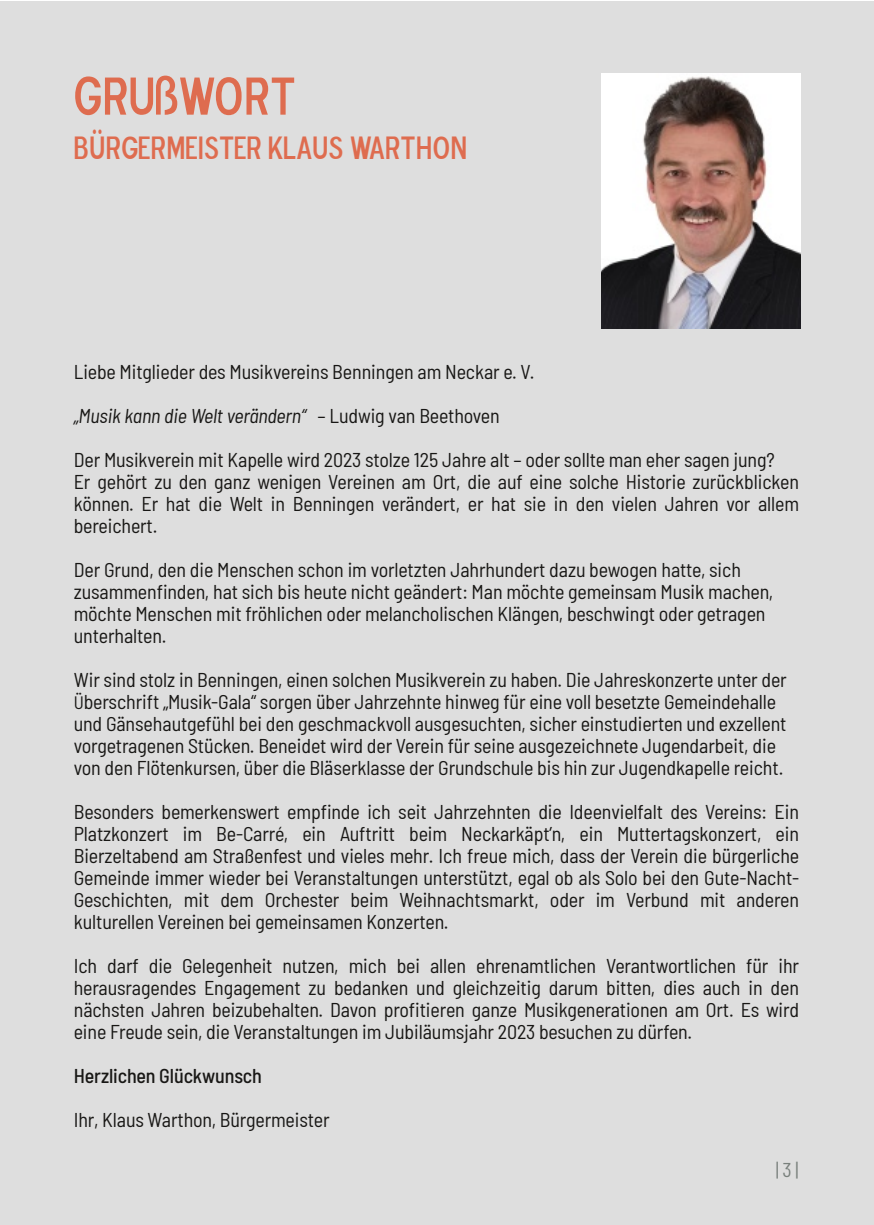
<style>
.page{position:relative;width:874px;height:1225px;background:#fff}
.page>*{position:absolute;margin:0;border:0;box-sizing:border-box;transform-origin:0 0}
.t1{font:54px "Blue Highway D Type";color:#de6c4f}
.t2{font:32px "Blue Highway D Type";letter-spacing:-.005em;color:#de6c4f}
.t3{font:semi-condensed 20px/22px "Barlow";letter-spacing:-.01em;color:#181715}
.t4{font:italic semi-condensed 20px "Barlow";letter-spacing:-.01em;color:#181715}
.t5{font:500 semi-condensed 20px "Barlow";letter-spacing:-.005em;color:#181715}
.t6{font:semi-condensed 20px "Barlow";color:#79807c}
.s1{font-style:normal}
.s2{font-size:18px}
</style>
<div class="page">
<div style="left:0;top:1px;width:873px;height:1224px;background:#dedede"></div>
<img style="left:601px;top:74px;width:198px;height:255px">
<h1 class="t1" style="left:74px;top:62px;width:222px">GRUßWORT</h1>
<h2 class="t2" style="left:74px;top:127px;width:394px">BÜRGERMEISTER KLAUS WARTHON</h2>
<p class="t3" style="left:74px;top:360px;width:462px">Liebe Mitglieder des Musikvereins Benningen am Neckar e. V.</p>
<p class="t4" style="left:74px;top:403px;width:427px">„Musik kann die Welt verändern“ <span class="s1">– Ludwig van Beethoven</span></p>
<p class="t3" style="left:74px;top:448px;width:726px">Der Musikverein mit Kapelle wird 2023 stolze 125 Jahre alt – oder sollte man eher sagen jung?<br>Er gehört zu den ganz wenigen Vereinen am Ort, die auf eine solche Historie zurückblicken können. Er hat die Welt in Benningen verändert, er hat sie in den vielen Jahren vor allem bereichert.</p>
<p class="t3" style="left:74px;top:558px;width:700px">Der Grund, den die Menschen schon im vorletzten Jahrhundert dazu bewogen hatte, sich zusammenfinden, hat sich bis heute nicht geändert: Man möchte gemeinsam Musik machen, möchte Menschen mit fröhlichen oder melancholischen Klängen, beschwingt oder getragen unterhalten.</p>
<p class="t3" style="left:74px;top:668px;width:714px">Wir sind stolz in Benningen, einen solchen Musikverein zu haben. Die Jahreskonzerte unter der <span class="s2">Ü</span>berschrift „Musik-Gala“ sorgen über Jahrzehnte hinweg für eine voll besetzte Gemeindehalle und Gänsehautgefühl bei den geschmackvoll ausgesuchten, sicher einstudierten und exzellent vorgetragenen Stücken. Beneidet wird der Verein für seine ausgezeichnete Jugendarbeit, die von den Flötenkursen, über die Bläserklasse der Grundschule bis hin zur Jugendkapelle reicht.</p>
<p class="t3" style="left:74px;top:800px;width:726px;text-align:justify">Besonders bemerkenswert empfinde ich seit Jahrzehnten die Ideenvielfalt des Vereins: Ein Platzkonzert im Be-Carré, ein Auftritt beim Neckarkäpt’n, ein Muttertagskonzert, ein Bierzeltabend am Straßenfest und vieles mehr. Ich freue mich, dass der Verein die bürgerliche Gemeinde immer wieder bei Veranstaltungen unterstützt, egal ob als Solo bei den Gute-Nacht-Geschichten, mit dem Orchester beim Weihnachtsmarkt, oder im Verbund mit anderen kulturellen Vereinen bei gemeinsamen Konzerten.</p>
<p class="t3" style="left:74px;top:954px;width:726px;text-align:justify">Ich darf die Gelegenheit nutzen, mich bei allen ehrenamtlichen Verantwortlichen für ihr herausragendes Engagement zu bedanken und gleichzeitig darum bitten, dies auch in den nächsten Jahren beizubehalten. Davon profitieren ganze Musikgenerationen am Ort. Es wird eine Freude sein, die Veranstaltungen im Jubiläumsjahr 2023 besuchen zu dürfen.</p>
<p class="t5" style="left:74px;top:1063px;width:189px">Herzlichen Glückwunsch</p>
<p class="t3" style="left:74px;top:1108px;width:257px">Ihr, Klaus Warthon, Bürgermeister</p>
<p class="t6" style="left:775px;top:1157px;width:24px">|3|</p>
</div>
